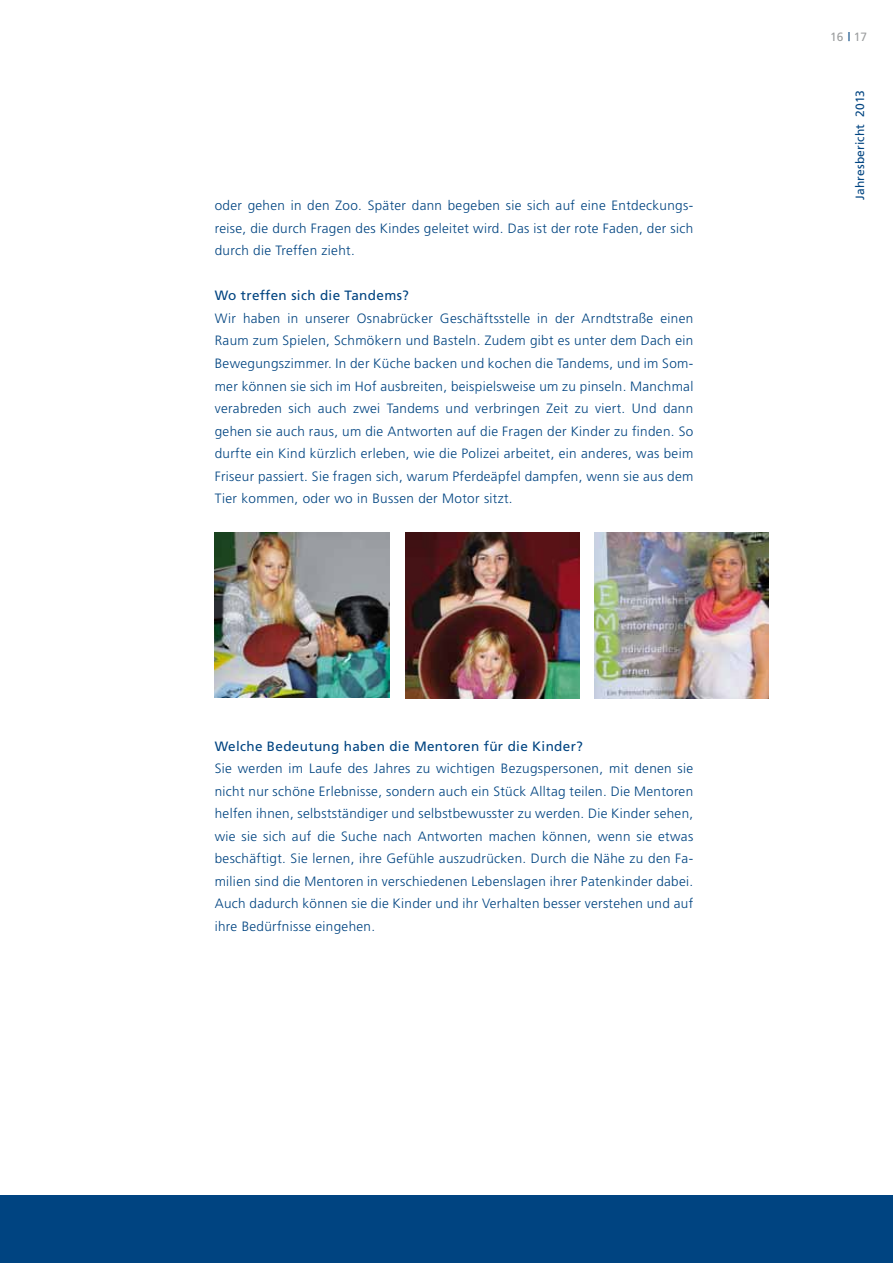
<style>
.page{position:relative;width:893px;height:1263px;background:#fff}
.page>*{position:absolute;margin:0;border:0;box-sizing:border-box;transform-origin:0 0}
.t1{font:300 13.5px/22.5px "Frutiger";letter-spacing:.025em;color:#004481;text-align:justify}
.t2{font:13.5px "Frutiger";letter-spacing:.025em;color:#004481}
.t3{font:12px "Frutiger";letter-spacing:.01em;color:#004481}
.t4{font:12px "Frutiger";color:#9c9e9f}
.s1{color:#004481}
</style>
<div class="page">
<div style="left:0;top:1195px;width:893px;height:68px;background:#004481"></div>
<img style="left:215px;top:533px;width:174px;height:165px">
<img style="left:405px;top:533px;width:175px;height:166px">
<img style="left:594px;top:533px;width:174px;height:166px">
<p class="t1" style="left:215px;top:194px;width:480px">oder gehen in den Zoo. Später dann begeben sie sich auf eine Entdeckungs&shy;reise, die durch Fragen des Kindes geleitet wird. Das ist der rote Faden, der sich durch die Treffen zieht.</p>
<p class="t2" style="left:215px;top:288px;width:196px">Wo treffen sich die Tandems?</p>
<p class="t1" style="left:215px;top:307px;width:480px">Wir haben in unserer Osnabrücker Geschäftsstelle in der Arndtstraße einen Raum zum Spielen, Schmökern und Basteln. Zudem gibt es unter dem Dach ein Bewegungszimmer. In der Küche backen und kochen die Tandems, und im Som&shy;mer können sie sich im Hof ausbreiten, beispielsweise um zu pinseln. Manchmal verabreden sich auch zwei Tandems und verbringen Zeit zu viert. Und dann gehen sie auch raus, um die Antworten auf die Fragen der Kinder zu finden. So durfte ein Kind kürzlich erleben, wie die Polizei arbeitet, ein anderes, was beim Friseur passiert. Sie fragen sich, warum Pferdeäpfel dampfen, wenn sie aus dem Tier kommen, oder wo in Bussen der Motor sitzt.</p>
<p class="t2" style="left:215px;top:738px;width:370px">Welche Bedeutung haben die Mentoren für die Kinder?</p>
<p class="t1" style="left:215px;top:757px;width:480px">Sie werden im Laufe des Jahres zu wichtigen Bezugspersonen, mit denen sie nicht nur schöne Erlebnisse, sondern auch ein Stück Alltag teilen. Die Mentoren helfen ihnen, selbstständiger und selbstbewusster zu werden. Die Kinder sehen, wie sie sich auf die Suche nach Antworten machen können, wenn sie etwas beschäftigt. Sie lernen, ihre Gefühle auszudrücken. Durch die Nähe zu den Fa&shy;milien sind die Mentoren in verschiedenen Lebenslagen ihrer Patenkinder dabei.<br>Auch dadurch können sie die Kinder und ihr Verhalten besser verstehen und auf ihre Bedürfnisse eingehen.</p>
<p class="t4" style="left:830px;top:30px;width:39px">16 <span class="s1">|</span> 17</p>
<p class="t3" style="left:853px;top:200px;width:111px;rotate:-90deg">Jahresbericht 2013</p>
</div>
